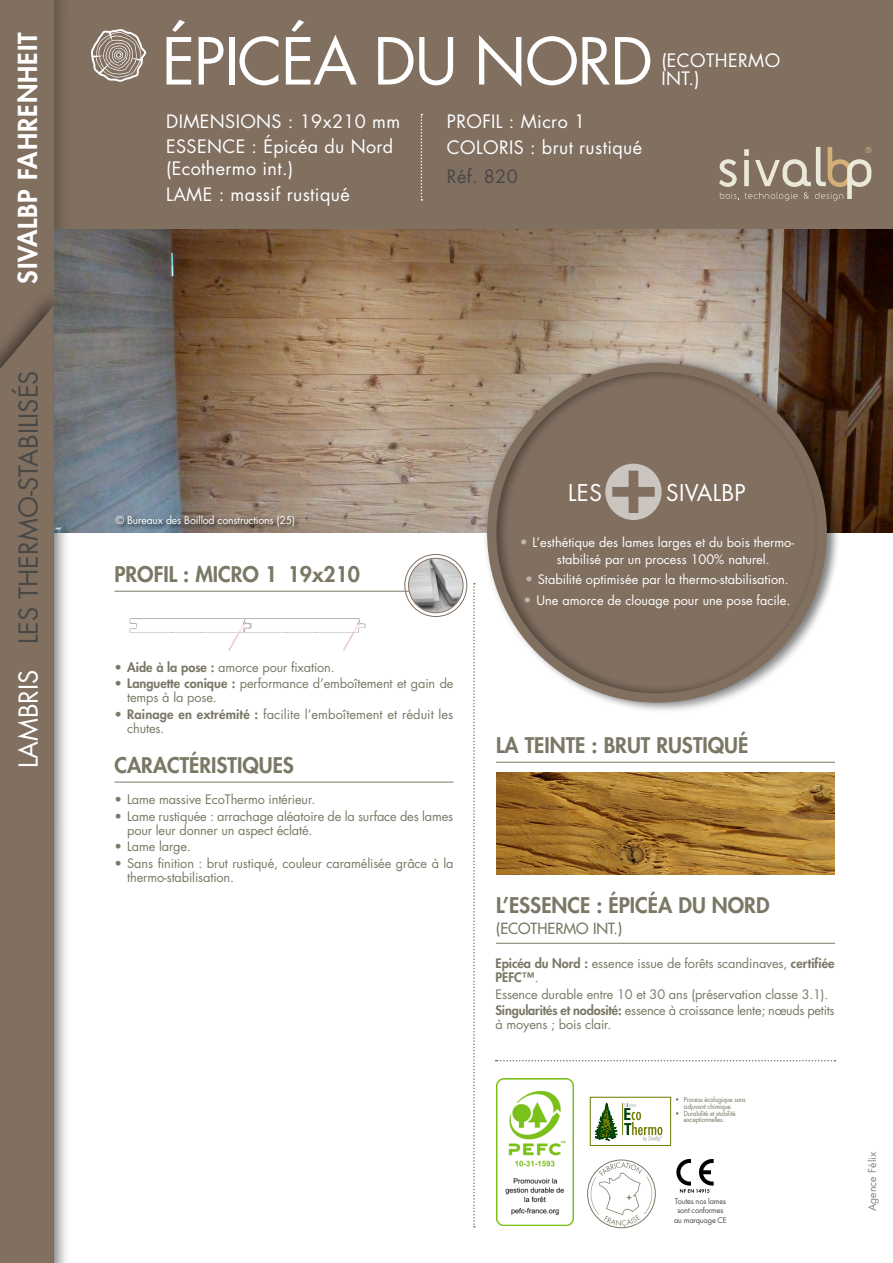
<style>
.page{position:relative;width:893px;height:1263px;background:#fff}
.page>*{position:absolute;margin:0;border:0;box-sizing:border-box;transform-origin:0 0}
.t1{font:63px "Futura";letter-spacing:-.025em;color:#fff}
.t2{font:25.5px "Futura";color:#484847}
.t3{font:800 25.5px "Futura";letter-spacing:.04em;color:#fff}
.t4{font:22.5px "Futura";letter-spacing:.015em;color:#fff}
.t5{font:800 21px "Futura";color:#7a7865}
.t6{font:18px/25.5px "Futura";letter-spacing:.02em;color:#fff}
.t7{font:18px "Futura";letter-spacing:.02em;color:#484847}
.t8{font:15px "Futura";color:#7a7865}
.t9{font:12.75px/14.2px "Futura";letter-spacing:-.01em;color:#7a7865}
.t10{font:12.75px/16.5px "Futura";color:#fff}
.t11{font:10.5px "Futura";letter-spacing:-.015em;color:#fff}
.t12{font:10.5px "Futura";color:#868786}
.t13{font:7.5px/9.1px "Futura LT Pro";letter-spacing:-.02em;color:#484847;text-align:center}
.t14{font:6.75px/6.8px "Futura";letter-spacing:-.025em;color:#7a7865;scale:.92 1}
.s1{color:#fff}
.s2{font-weight:800}
.s3{font-size:13.5px;color:#bfb4aa}
</style>
<div class="page">
<div style="left:0;top:0;width:893px;height:229px;background:#816f60"></div>
<div style="left:0;top:0;width:72px;height:1263px;background:#000;opacity:.26"></div>
<div style="left:0;top:0;width:54px;height:1263px;background:#816f60"></div>
<div style="left:0;top:285px;width:69px;height:978px;background:#000;opacity:.52"></div>
<svg style="left:0;top:305px;width:54px;height:958px"></svg>
<img style="left:55px;top:229px;width:838px;height:303px">
<svg style="left:473px;top:583px;width:2px;height:644px"></svg>
<div style="left:482px;top:354px;width:359px;height:358px;background:#000;opacity:.47"></div>
<div style="left:487px;top:363px;width:340px;height:340px;border:9px solid #816f60;border-radius:50%"></div>
<svg style="left:496px;top:1060px;width:339px;height:1px"></svg>
<hr style="left:114px;top:591px;width:339px;height:1px;background:#7a7865">
<hr style="left:114px;top:782px;width:339px;height:1px;background:#7a7865">
<img style="left:129px;top:618px;width:237px;height:32px">
<hr style="left:496px;top:762px;width:339px;height:1px;background:#7a7865">
<hr style="left:496px;top:943px;width:339px;height:1px;background:#7a7865">
<img style="left:496px;top:772px;width:338px;height:102px">
<div style="left:587px;top:1160px;width:68px;height:68px;border:1px solid #7a7865;border-radius:50%"></div>
<svg style="left:591px;top:1162px;width:61px;height:65px"></svg>
<img style="left:496px;top:1078px;width:77px;height:147px">
<div style="left:590px;top:1097px;width:81px;height:49px;border:1px solid #737b05"></div>
<svg style="left:624px;top:1103px;width:38px;height:38px"></svg>
<hr style="left:622px;top:1103px;width:1px;height:32px;background:#737b05">
<svg style="left:595px;top:1103px;width:22px;height:37px"></svg>
<div style="left:114px;top:513px;width:186px;height:19px;background:#000;opacity:.75"></div>
<svg style="left:421px;top:114px;width:1px;height:87px"></svg>
<svg style="left:719px;top:147px;width:152px;height:54px"></svg>
<svg style="left:91px;top:29px;width:55px;height:53px"></svg>
<svg style="left:605px;top:464px;width:57px;height:56px"></svg>
<svg style="left:612px;top:471px;width:43px;height:42px;background:#ada197"></svg>
<img style="left:409px;top:559px;width:54px;height:53px;border-radius:27px">
<div style="left:404px;top:554px;width:63px;height:63px;border:1px solid #816f60;border-radius:50%"></div>
<div style="left:408px;top:558px;width:55px;height:55px;border:1px solid #816f60;border-radius:50%"></div>
<svg style="left:676px;top:1159px;width:38px;height:34px"></svg>
<h2 class="t3" style="left:11px;top:284px;width:253px;rotate:-90deg">SIVALBP FAHRENHEIT</h2>
<h2 class="t2" style="left:11px;top:768px;width:399px;rotate:-90deg"><span class="s1">LAMBRIS</span> LES THERMO-STABILISÉS</h2>
<h1 class="t1" style="left:162px;top:18px;width:493px">ÉPICÉA DU NORD</h1>
<h3 class="t6" style="left:166px;top:108px;width:235px">DIMENSIONS : 19x210 mm<br>ESSENCE : Épicéa du Nord</h3>
<h3 class="t6" style="left:166px;top:155px;width:185px">(Ecothermo int.)<br>LAME : massif rustiqué</h3>
<h3 class="t6" style="left:447px;top:108px;width:197px">PROFIL : Micro 1<br>COLORIS : brut rustiqué</h3>
<h3 class="t7" style="left:447px;top:164px;width:72px">Réf. 820</h3>
<h3 class="t6" style="left:661px;top:51px;width:120px;line-height:18px">(ECOTHERMO<br>INT.)</h3>
<p class="t11" style="left:116px;top:513px;width:181px">© Bureaux des Boillod constructions (25)</p>
<h3 class="t5" style="left:114px;top:560px;width:247px">PROFIL : MICRO 1 19x210</h3>
<p class="t9" style="left:114px;top:660px;width:222px">• <span class="s2">Aide à la pose :</span> amorce pour fixation.</p>
<p class="t9" style="left:127px;top:676px;width:328px;text-indent:-13px">• <span class="s2">Languette conique :</span> performance d’emboîtement et gain de temps à la pose.</p>
<p class="t9" style="left:127px;top:707px;width:328px;text-indent:-13px">• <span class="s2">Rainage en extrémité :</span> facilite l’emboîtement et réduit les chutes.</p>
<h3 class="t5" style="left:114px;top:751px;width:181px">CARACTÉRISTIQUES</h3>
<p class="t9" style="left:114px;top:792px;width:202px">• Lame massive EcoThermo intérieur.</p>
<p class="t9" style="left:127px;top:809px;width:328px;text-indent:-13px">• Lame rustiquée : arrachage aléatoire de la surface des lames pour leur donner un aspect éclaté.</p>
<p class="t9" style="left:114px;top:839px;width:78px">• Lame large.</p>
<p class="t9" style="left:127px;top:856px;width:328px;text-indent:-13px">• Sans finition : brut rustiqué, couleur caramélisée grâce à la thermo-stabilisation.</p>
<h3 class="t4" style="left:568px;top:477px;width:35px">LES</h3>
<h3 class="t4" style="left:666px;top:477px;width:81px">SIVALBP</h3>
<p class="t10" style="left:557px;top:534px;width:239px;text-indent:-37px"><span class="s3">•</span> L’esthétique des lames larges et du bois thermo&shy;stabilisé par un process 100% naturel.</p>
<p class="t10" style="left:525px;top:571px;width:265px"><span class="s3">•</span> Stabilité optimisée par la thermo-stabilisation.</p>
<p class="t10" style="left:524px;top:592px;width:268px"><span class="s3">•</span> Une amorce de clouage pour une pose facile.</p>
<h3 class="t5" style="left:496px;top:731px;width:254px">LA TEINTE : BRUT RUSTIQUÉ</h3>
<h3 class="t5" style="left:496px;top:891px;width:275px">L’ESSENCE : ÉPICÉA DU NORD</h3>
<p class="t8" style="left:496px;top:919px;width:128px">(ECOTHERMO INT.)</p>
<p class="t9" style="left:495px;top:956px;width:341px"><span class="s2">Epicéa du Nord :</span> essence issue de forêts scandinaves, <span class="s2">certifiée<br>PEFC™</span>.</p>
<p class="t9" style="left:495px;top:986px;width:341px;line-height:16.4px">Essence durable entre 10 et 30 ans (préservation classe 3.1).<br><span class="s2">Singularités et nodosité:</span> essence à croissance lente; nœuds petits</p>
<p class="t9" style="left:495px;top:1017px;width:118px">à moyens ; bois clair.</p>
<p class="t14" style="left:684px;top:1096px;width:69px;text-indent:-9px">• Process écologique sans adjuvant chimique.</p>
<p class="t14" style="left:675px;top:1109px;width:67px;text-align:center">• Durabilité et stabilité exceptionnelles.</p>
<p class="t13" style="left:674px;top:1197px;width:54px">Toutes nos lames sont conformes au marquage CE</p>
<p class="t12" style="left:865px;top:1211px;width:60px;rotate:-90deg">Agence Félix</p>
</div>
